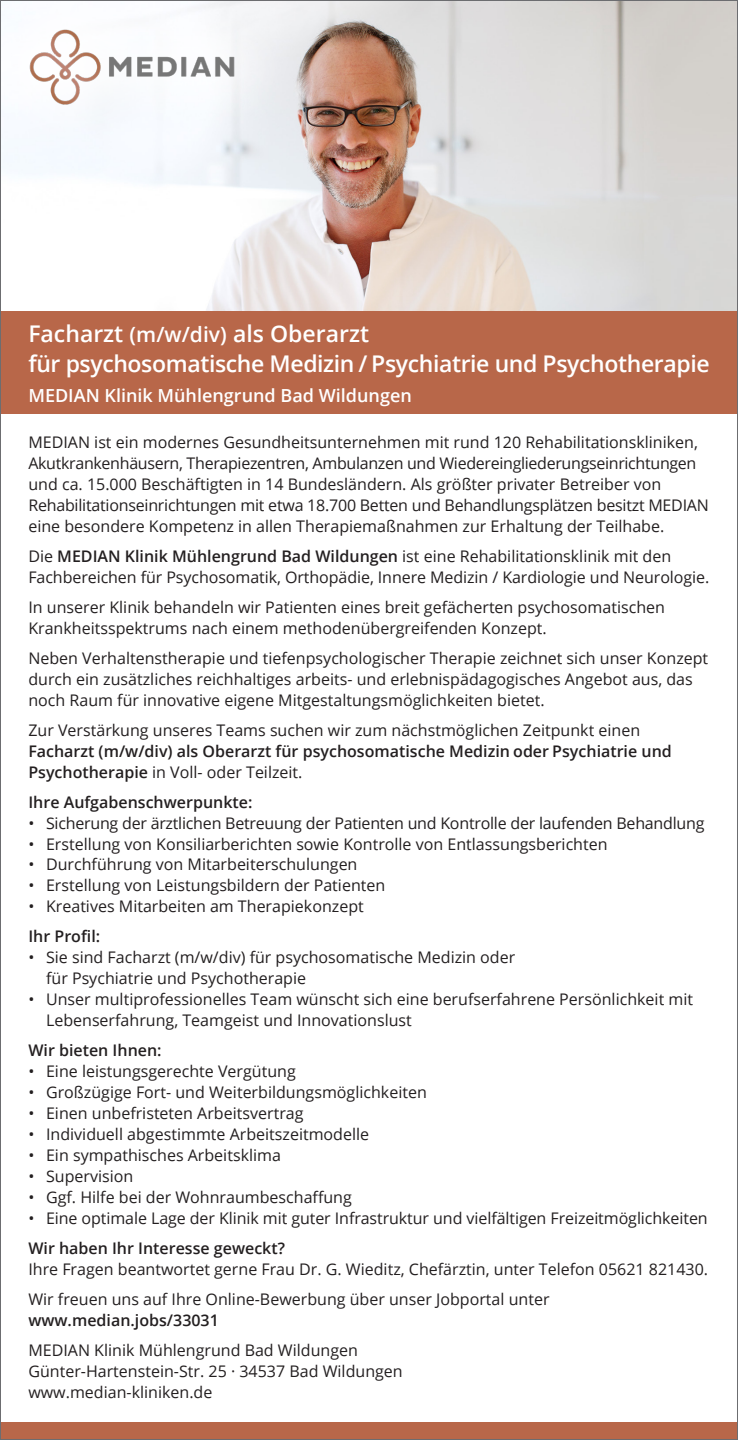
<style>
.page{position:relative;width:738px;height:1440px;background:#fff}
.page>*{position:absolute;margin:0;border:0;box-sizing:border-box;transform-origin:0 0}
.t1{font:600 23px/30px "Open Sans";letter-spacing:-.015em;color:#fff}
.t2{font:600 18px "Open Sans";color:#fff}
.t3{font:16px/21px "Open Sans";color:#231f20}
.t4{font:600 16px/21px "Open Sans";color:#231f20}
.s1{font-size:21px}
.s2{font-weight:600}
.s3{font-weight:400}
</style>
<div class="page">
<img style="left:2px;top:2px;width:733px;height:310px">
<div style="left:0;top:1422px;width:737px;height:18px;background:#b86749"></div>
<div style="left:0;top:0;width:290px;height:159px;background:linear-gradient(to right,#fcffff,#eff1f4)"></div>
<img style="left:25px;top:28px;width:214px;height:77px">
<div style="left:0;top:312px;width:737px;height:102px;background:#b86749"></div>
<h1 class="t1" style="left:28px;top:318px;width:682px">Facharzt <span class="s1">(m/w/div)</span> als Oberarzt<br>für psychosomatische Medizin / Psychiatrie und Psychotherapie</h1>
<p class="t2" style="left:28px;top:383px;width:384px">MEDIAN Klinik Mühlengrund Bad Wildungen</p>
<p class="t3" style="left:28px;top:432px;width:681px">MEDIAN ist ein modernes Gesundheitsunternehmen mit rund 120 Rehabilitationskliniken, Akutkrankenhäusern, Therapiezentren, Ambulanzen und Wiedereingliederungseinrichtungen und ca. 15.000 Beschäftigten in 14 Bundesländern. Als größter privater Betreiber von Rehabilitationseinrichtungen mit etwa 18.700 Betten und Behandlungsplätzen besitzt MEDIAN eine besondere Kompetenz in allen Therapiemaßnahmen zur Erhaltung der Teilhabe.</p>
<p class="t3" style="left:28px;top:545px;width:682px">Die <span class="s2">MEDIAN Klinik Mühlengrund Bad Wildungen</span> ist eine Rehabilitationsklinik mit den<br>Fachbereichen für Psychosomatik, Orthopädie, Innere Medizin / Kardiologie und Neurologie.</p>
<p class="t3" style="left:28px;top:596px;width:637px">In unserer Klinik behandeln wir Patienten eines breit gefächerten psychosomatischen<br>Krankheitsspektrums nach einem methodenübergreifenden Konzept.</p>
<p class="t3" style="left:28px;top:647px;width:681px">Neben Verhaltenstherapie und tiefenpsychologischer Therapie zeichnet sich unser Konzept durch ein zusätzliches reichhaltiges arbeits- und erlebnispädagogisches Angebot aus, das noch Raum für innovative eigene Mitgestaltungsmöglichkeiten bietet.</p>
<p class="t3" style="left:28px;top:719px;width:613px">Zur Verstärkung unseres Teams suchen wir zum nächstmöglichen Zeitpunkt einen</p>
<p class="t4" style="left:28px;top:740px;width:644px">Facharzt (m/w/div) als Oberarzt für psychosomatische Medizin oder Psychiatrie und<br>Psychotherapie <span class="s3">in Voll- oder Teilzeit.</span></p>
<p class="t4" style="left:28px;top:791px;width:225px">Ihre Aufgabenschwerpunkte:</p>
<p class="t3" style="left:28px;top:812px;width:677px">• Sicherung der ärztlichen Betreuung der Patienten und Kontrolle der laufenden Behandlung</p>
<p class="t3" style="left:28px;top:833px;width:580px">• Erstellung von Konsiliarberichten sowie Kontrolle von Entlassungsberichten</p>
<p class="t3" style="left:28px;top:854px;width:330px">• Durchführung von Mitarbeiterschulungen</p>
<p class="t3" style="left:28px;top:875px;width:358px">• Erstellung von Leistungsbildern der Patienten</p>
<p class="t3" style="left:28px;top:896px;width:337px">• Kreatives Mitarbeiten am Therapiekonzept</p>
<p class="t4" style="left:28px;top:926px;width:73px">Ihr Profil:</p>
<p class="t3" style="left:46px;top:947px;width:470px;text-indent:-18px">• Sie sind Facharzt (m/w/div) für psychosomatische Medizin oder für Psychiatrie und Psychotherapie</p>
<p class="t3" style="left:46px;top:989px;width:648px;text-indent:-18px">• Unser multiprofessionelles Team wünscht sich eine berufserfahrene Persönlichkeit mit<br>Lebenserfahrung, Teamgeist und Innovationslust</p>
<p class="t4" style="left:28px;top:1039px;width:135px">Wir bieten Ihnen:</p>
<p class="t3" style="left:28px;top:1060px;width:269px">• Eine leistungsgerechte Vergütung</p>
<p class="t3" style="left:28px;top:1081px;width:399px">• Großzügige Fort- und Weiterbildungsmöglichkeiten</p>
<p class="t3" style="left:28px;top:1102px;width:276px">• Einen unbefristeten Arbeitsvertrag</p>
<p class="t3" style="left:28px;top:1123px;width:342px">• Individuell abgestimmte Arbeitszeitmodelle</p>
<p class="t3" style="left:28px;top:1144px;width:254px">• Ein sympathisches Arbeitsklima</p>
<p class="t3" style="left:28px;top:1165px;width:106px">• Supervision</p>
<p class="t3" style="left:28px;top:1186px;width:325px">• Ggf. Hilfe bei der Wohnraumbeschaffung</p>
<p class="t3" style="left:28px;top:1207px;width:680px">• Eine optimale Lage der Klinik mit guter Infrastruktur und vielfältigen Freizeitmöglichkeiten</p>
<p class="t4" style="left:28px;top:1237px;width:258px">Wir haben Ihr Interesse geweckt?</p>
<p class="t3" style="left:28px;top:1254px;width:680px;line-height:29.8px">Ihre Fragen beantwortet gerne Frau Dr. G. Wieditz, Chefärztin, unter Telefon 05621 821430.<br>Wir freuen uns auf Ihre Online-Bewerbung über unser Jobportal unter</p>
<p class="t4" style="left:28px;top:1309px;width:192px">www.median.jobs/33031</p>
<p class="t3" style="left:28px;top:1339px;width:375px">MEDIAN Klinik Mühlengrund Bad Wildungen<br>Günter-Hartenstein-Str. 25 · 34537 Bad Wildungen www.median-kliniken.de</p>
</div>
